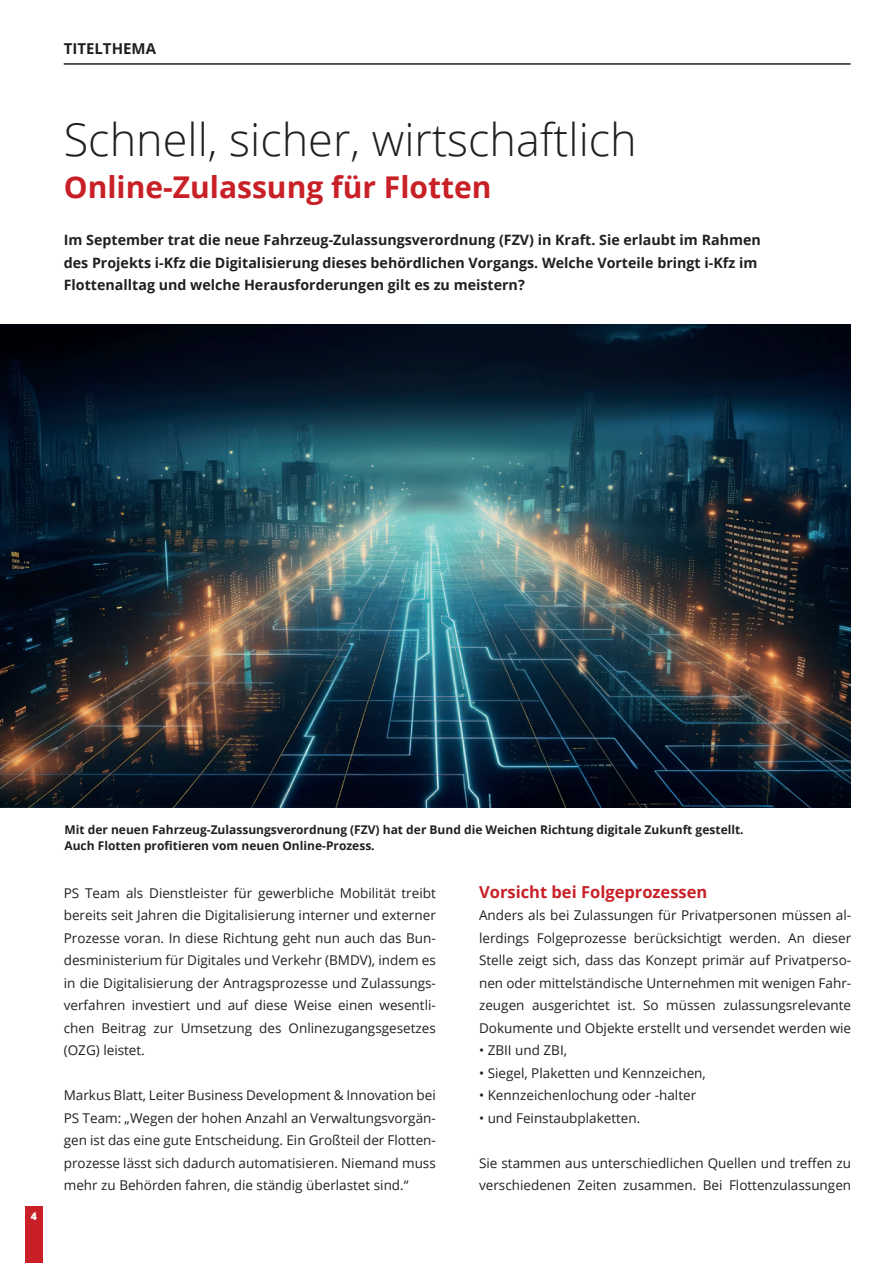
<style>
.page{position:relative;width:893px;height:1263px;background:#fff}
.page>*{position:absolute;margin:0;border:0;box-sizing:border-box;transform-origin:0 0}
.Headline_1{font:300 45px "Open Sans";color:#231f20}
.Headline_2{font:700 30px "Open Sans";color:#c82026}
.Zwischenueberschrift{font:700 16.5px "Open Sans";color:#c82026}
.t1{font:700 15px "Open Sans";color:#231f20}
.Anreisser{font:700 14.25px/22.5px "Open Sans";color:#231f20}
.Fliesstext{font:13.5px/22.5px "Open Sans";color:#231f20;text-align:justify}
.Bildunterzeile{font:700 12px/16.5px "Open Sans";color:#231f20}
.t2{font:800 10.5px "Open Sans";color:#fff}
</style>
<div class="page">
<div style="left:25px;top:1206px;width:17px;height:57px;background:#c82026"></div>
<img style="left:0;top:325px;width:850px;height:483px">
<hr style="left:64px;top:64px;width:786px;height:1px;background:#231f20">
<p class="t1" style="left:64px;top:38px;width:94px">TITELTHEMA</p>
<p class="Headline_1" style="left:64px;top:109px;width:574px">Schnell, sicher, wirtschaftlich</p>
<p class="Headline_2" style="left:64px;top:165px;width:429px">Online-Zulassung für Flotten</p>
<p class="Anreisser" style="left:64px;top:228px;width:698px">Im September trat die neue Fahrzeug-Zulassungsverordnung (FZV) in Kraft. Sie erlaubt im Rahmen des Projekts i-Kfz die Digitalisierung dieses behördlichen Vorgangs. Welche Vorteile bringt i-Kfz im<br>Flottenalltag und welche Herausforderungen gilt es zu meistern?</p>
<p class="t2" style="left:31px;top:1208px;width:8px">4</p>
<p class="Bildunterzeile" style="left:64px;top:821px;width:681px">Mit der neuen Fahrzeug-Zulassungsverordnung (FZV) hat der Bund die Weichen Richtung digitale Zukunft gestellt.<br>Auch Flotten profitieren vom neuen Online-Prozess.</p>
<p class="Fliesstext" style="left:64px;top:881px;width:374px">PS Team als Dienstleister für gewerbliche Mobilität treibt bereits seit Jahren die Digitalisierung interner und externer Prozesse voran. In diese Richtung geht nun auch das Bun&shy;desministerium für Digitales und Verkehr (BMDV), indem es in die Digitalisierung der Antragsprozesse und Zulassungs&shy;verfahren investiert und auf diese Weise einen wesentli&shy;chen Beitrag zur Umsetzung des Onlinezugangsgesetzes (OZG) leistet.</p>
<p class="Fliesstext" style="left:64px;top:1084px;width:374px">Markus Blatt, Leiter Business Development &amp; Innovation bei PS Team: „Wegen der hohen Anzahl an Verwaltungsvorgän&shy;gen ist das eine gute Entscheidung. Ein Großteil der Flotten&shy;prozesse lässt sich dadurch automatisieren. Niemand muss mehr zu Behörden fahren, die ständig überlastet sind.“</p>
<p class="Zwischenueberschrift" style="left:479px;top:880px;width:230px">Vorsicht bei Folgeprozessen</p>
<p class="Fliesstext" style="left:479px;top:904px;width:374px">Anders als bei Zulassungen für Privatpersonen müssen al&shy;lerdings Folgeprozesse berücksichtigt werden. An dieser Stelle zeigt sich, dass das Konzept primär auf Privatperso&shy;nen oder mittelständische Unternehmen mit wenigen Fahr&shy;zeugen ausgerichtet ist. So müssen zulassungsrelevante Dokumente und Objekte erstellt und versendet werden wie</p>
<p class="Fliesstext" style="left:479px;top:1039px;width:89px">• ZBII und ZBI,</p>
<p class="Fliesstext" style="left:479px;top:1061px;width:228px">• Siegel, Plaketten und Kennzeichen,</p>
<p class="Fliesstext" style="left:479px;top:1084px;width:219px">• Kennzeichenlochung oder -halter</p>
<p class="Fliesstext" style="left:479px;top:1106px;width:163px">• und Feinstaubplaketten.</p>
<p class="Fliesstext" style="left:479px;top:1151px;width:374px">Sie stammen aus unterschiedlichen Quellen und treffen zu verschiedenen Zeiten zusammen. Bei Flottenzulassungen</p>
</div>
